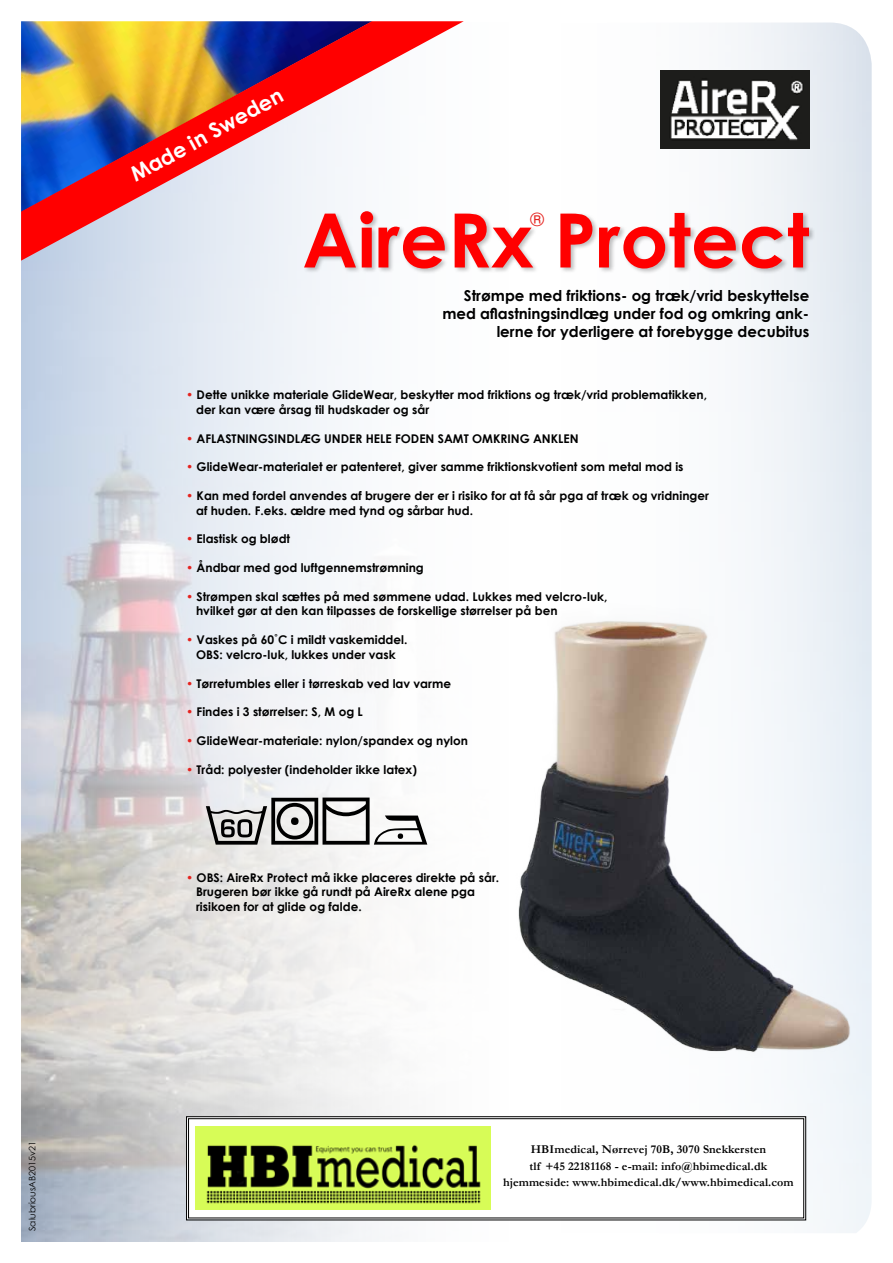
<style>
.page{position:relative;width:893px;height:1263px;background:#fff}
.page>*{position:absolute;margin:0;border:0;box-sizing:border-box;transform-origin:0 0}
.t1{font:700 75px "Century Gothic";color:#f00}
.t2{font:700 21px "Century Gothic";color:#fff}
.t3{font:18px "Century Gothic";color:#e5231f}
.t4{font:700 15px/18px "Century Gothic";color:#000;text-align:right}
.t5{font:700 12px/14.4px "Century Gothic";color:#000}
.t6{font:700 12px/16.5px "Garamond";letter-spacing:.01em;color:#000;text-align:center}
.t7{font:9px "Century Gothic";color:#000}
.s1{color:#e5231f}
.s2{font-weight:400}
</style>
<div class="page">
<img style="left:660px;top:22px;width:212px;height:1211px">
<img style="left:21px;top:261px;width:364px;height:981px">
<svg style="left:21px;top:21px;width:443px;height:240px"></svg>
<div style="left:303px;top:210px;width:513px;height:65px;background:#000;opacity:.25"></div>
<img style="left:518px;top:589px;width:354px;height:489px">
<img style="left:660px;top:71px;width:149px;height:78px">
<svg style="left:186px;top:1116px;width:621px;height:105px"></svg>
<div style="left:188px;top:1118px;width:616px;height:100px;border:1px solid #000"></div>
<img style="left:195px;top:1126px;width:296px;height:83px">
<svg style="left:206px;top:797px;width:179px;height:47px"></svg>
<p class="t7" style="left:26px;top:1231px;width:92px;rotate:-90deg">SalubriousAB2015v21</p>
<h2 class="t2" style="left:125px;top:162px;width:172px;rotate:-29deg">Made in Sweden</h2>
<h1 class="t1" style="left:302px;top:183px;width:508px">AireRx Protect</h1>
<h3 class="t3" style="left:530px;top:207px;width:15px">®</h3>
<p class="t4" style="left:442px;top:286px;width:368px">Strømpe med friktions- og træk/vrid beskyttelse med aflastningsindlæg under fod og omkring ank&shy;lerne for yderligere at forebygge decubitus</p>
<p class="t5" style="left:196px;top:387px;width:512px;text-indent:-10px"><span class="s1">•</span> Dette unikke materiale GlideWear, beskytter mod friktions og træk/vrid problematikken, der kan være årsag til hudskader og sår</p>
<p class="t5" style="left:186px;top:431px;width:394px"><span class="s1">•</span> AFLASTNINGSINDLÆG UNDER HELE FODEN SAMT OMKRING ANKLEN</p>
<p class="t5" style="left:186px;top:459px;width:499px"><span class="s1">•</span> GlideWear-materialet er patenteret, giver samme friktionskvotient som metal mod is</p>
<p class="t5" style="left:196px;top:488px;width:514px;text-indent:-10px"><span class="s1">•</span> Kan med fordel anvendes af brugere der er i risiko for at få sår pga af træk og vridninger af huden. F.eks. ældre med tynd og sårbar hud.</p>
<p class="t5" style="left:186px;top:531px;width:106px"><span class="s1">•</span> Elastisk og blødt</p>
<p class="t5" style="left:186px;top:560px;width:239px"><span class="s1">•</span> Åndbar med god luftgennemstrømning</p>
<p class="t5" style="left:196px;top:589px;width:413px;text-indent:-10px"><span class="s1">•</span> Strømpen skal sættes på med sømmene udad. Lukkes med velcro-luk, hvilket gør at den kan tilpasses de forskellige størrelser på ben</p>
<p class="t5" style="left:186px;top:632px;width:223px;text-align:center"><span class="s1">•</span> Vaskes på 60<span class="s2">˚</span>C i mildt vaskemiddel.<br>OBS: velcro-luk, lukkes under vask</p>
<p class="t5" style="left:186px;top:675px;width:266px"><span class="s1">•</span> Tørretumbles eller i tørreskab ved lav varme</p>
<p class="t5" style="left:186px;top:704px;width:178px"><span class="s1">•</span> Findes i 3 størrelser: S, M og L</p>
<p class="t5" style="left:186px;top:733px;width:284px"><span class="s1">•</span> GlideWear-materiale: nylon/spandex og nylon</p>
<p class="t5" style="left:186px;top:762px;width:232px"><span class="s1">•</span> Tråd: polyester (indeholder ikke latex)</p>
<p class="t5" style="left:196px;top:870px;width:305px;text-indent:-10px"><span class="s1">•</span> OBS: AireRx Protect må ikke placeres direkte på sår.<br>Brugeren bør ikke gå rundt på AireRx alene pga risikoen for at glide og falde.</p>
<p class="t6" style="left:503px;top:1141px;width:292px">HBImedical, Nørrevej 70B, 3070 Snekkersten<br>tlf +45 22181168 - e-mail: info@hbimedical.dk hjemmeside: www.hbimedical.dk/www.hbimedical.com</p>
</div>
